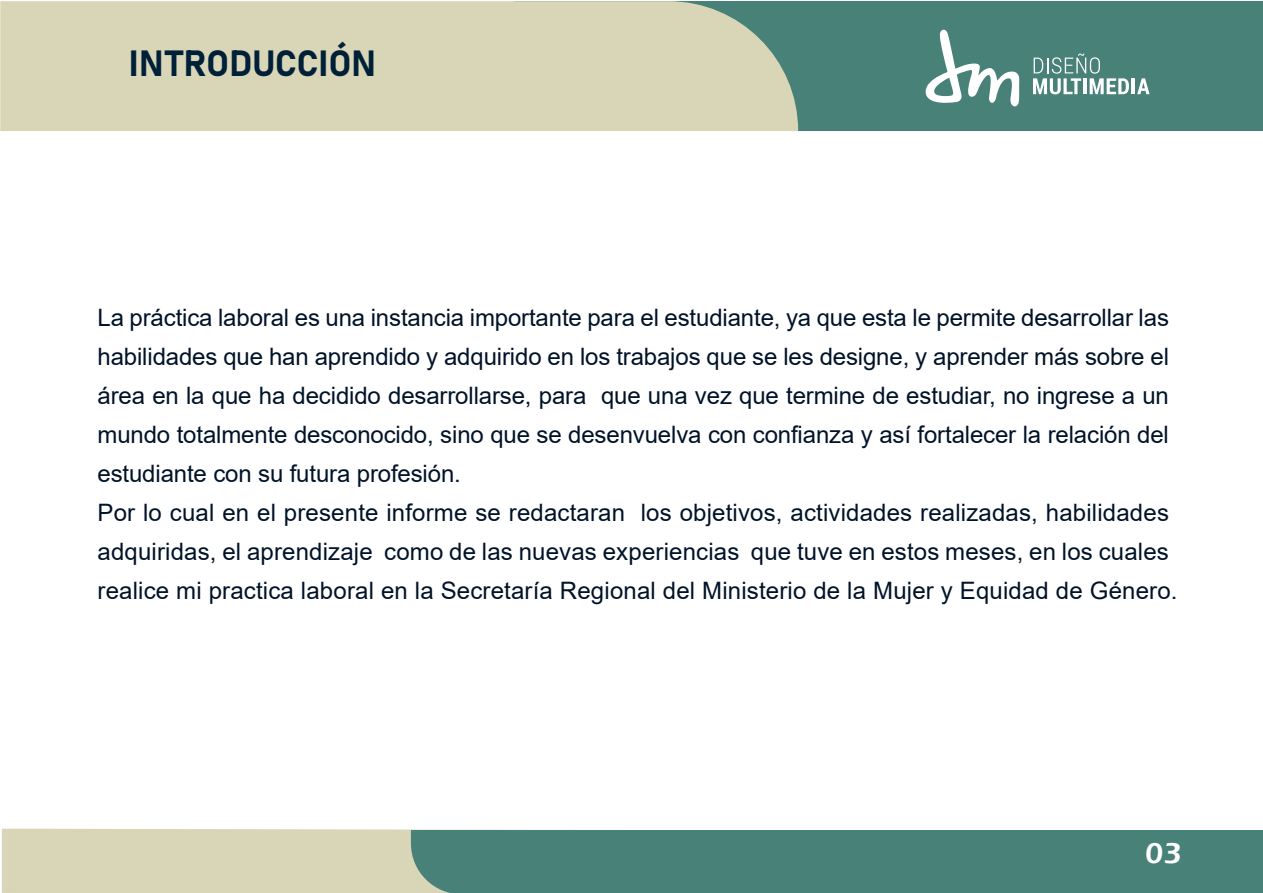
<style>
.page{position:relative;width:1263px;height:893px;background:#fff}
.page>*{position:absolute;margin:0;border:0;box-sizing:border-box;transform-origin:0 0}
.t1{font:36px "Bahnschrift";letter-spacing:-.01em;color:#002038}
.t2{font:600 30px "Eras ITC";color:#fff}
.t3{font:24px/39px "Arial";letter-spacing:-.005em;color:#001328}
</style>
<div class="page">
<div style="left:2px;top:829px;width:560px;height:64px;background:#d9d6b8"></div>
<div style="left:411px;top:830px;width:852px;height:63px;background:#488178"></div>
<div style="left:515px;top:1px;width:748px;height:130px;background:#488178"></div>
<svg style="left:925px;top:30px;width:94px;height:77px"></svg>
<svg style="left:1033px;top:53px;width:96px;height:41px"></svg>
<hr style="left:1132px;top:78px;width:3px;height:16px;background:#fff">
<svg style="left:1137px;top:78px;width:12px;height:16px"></svg>
<div style="left:0;top:1px;width:798px;height:130px;background:#d9d6b8"></div>
<h1 class="t1" style="left:129px;top:36px;width:249px">INTRODUCCIÓN</h1>
<p class="t3" style="left:98px;top:298px;width:1081px">La práctica laboral es una instancia importante para el estudiante, ya que esta le permite desarrollar las habilidades que han aprendido y adquirido en los trabajos que se les designe, y aprender más sobre el área en la que ha decidido desarrollarse, para que una vez que termine de estudiar, no ingrese a un mundo totalmente desconocido, sino que se desenvuelva con confianza y así fortalecer la relación del estudiante con su futura profesión.<br>Por lo cual en el presente informe se redactaran los objetivos, actividades realizadas, habilidades adquiridas, el aprendizaje como de las nuevas experiencias que tuve en estos meses, en los cuales realice mi practica laboral en la Secretaría Regional del Ministerio de la Mujer y Equidad de Género.</p>
<p class="t2" style="left:1145px;top:836px;width:38px">03</p>
</div>
